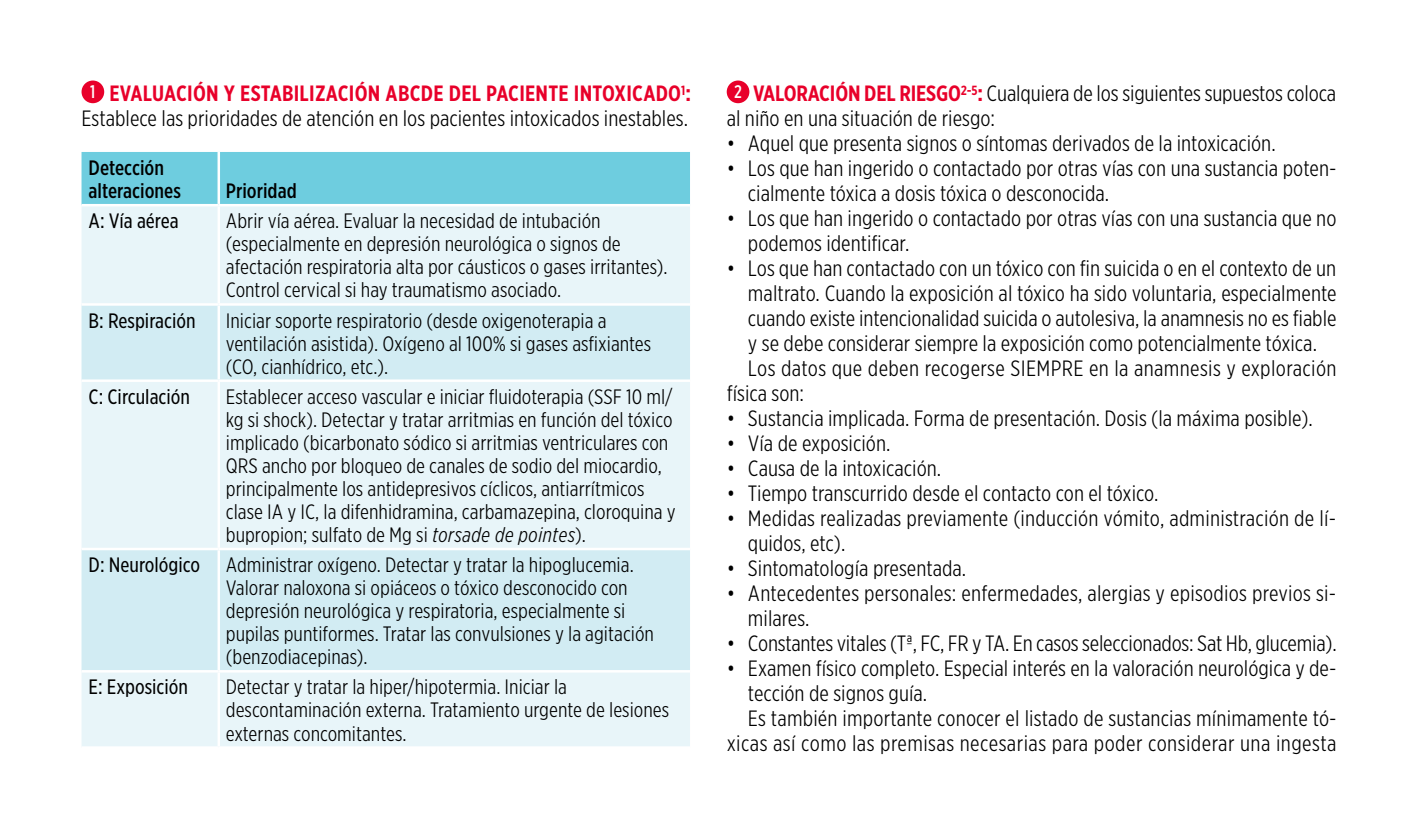
<style>
.page{position:relative;width:1418px;height:837px;background:#fff}
.page>*{position:absolute;margin:0;border:0;box-sizing:border-box;transform-origin:0 0}
.t1{font:300 21.25px/25px "Gotham X Narr S Sm";color:#000}
.t2{font:300 21.25px "Gotham X Narr S Sm";letter-spacing:.02em;color:#000}
.t3{font:300 20px/23px "Gotham X Narr S Sm";color:#000}
.t4{font:20px "Gotham X Narr S Sm";color:#000}
.t5{font:500 20px/23px "Gotham X Narr S Sm";color:#000}
.s1{font-weight:500;font-size:17.5px;color:#fff}
.s2{font-weight:700;color:#e8002a}
.s3{font-style:italic}
</style>
<div class="page">
<div style="left:81px;top:80px;width:23px;height:23px;background:#e8002a;border-radius:50%"></div>
<div style="left:726px;top:80px;width:23px;height:23px;background:#e8002a;border-radius:50%"></div>
<div style="left:81px;top:152px;width:609px;height:52px;background:#6ecddf"></div>
<div style="left:81px;top:206px;width:609px;height:540px;background:#e8f5f9"></div>
<svg style="left:81px;top:305px;width:609px;height:364px;background:#dcf0f5"></svg>
<hr style="left:81px;top:303px;width:138px;height:2px;background:#fff">
<hr style="left:219px;top:303px;width:471px;height:2px;background:#fff">
<hr style="left:81px;top:379px;width:138px;height:3px;background:#fff">
<hr style="left:219px;top:379px;width:471px;height:3px;background:#fff">
<hr style="left:81px;top:547px;width:138px;height:3px;background:#fff">
<hr style="left:219px;top:547px;width:471px;height:3px;background:#fff">
<hr style="left:81px;top:669px;width:138px;height:3px;background:#fff">
<hr style="left:219px;top:669px;width:471px;height:3px;background:#fff">
<hr style="left:217px;top:152px;width:3px;height:52px;background:#fff">
<hr style="left:217px;top:206px;width:3px;height:97px;background:#fff">
<hr style="left:217px;top:305px;width:3px;height:74px;background:#fff">
<hr style="left:217px;top:382px;width:3px;height:165px;background:#fff">
<hr style="left:217px;top:550px;width:3px;height:119px;background:#fff">
<hr style="left:217px;top:672px;width:3px;height:74px;background:#fff">
<p class="t1" style="left:81px;top:80px;width:611px;text-align:center"><span class="s1">1</span> <span class="s2">EVALUACIÓN Y ESTABILIZACIÓN ABCDE DEL PACIENTE INTOXICADO</span><sup>1</sup><span class="s2">:<br></span>Establece las prioridades de atención en los pacientes intoxicados inestables.</p>
<p class="t1" style="left:726px;top:80px;width:611px;text-indent:7px"><span class="s1">2</span> <span class="s2">VALORACIÓN DEL RIESGO</span><sup>2-5</sup><span class="s2">:</span> Cualquiera de los siguientes supuestos coloca al niño en una situación de riesgo:</p>
<p class="t1" style="left:726px;top:130px;width:550px">• Aquel que presenta signos o síntomas derivados de la intoxicación.</p>
<p class="t1" style="left:748px;top:155px;width:590px;text-indent:-21px">• Los que han ingerido o contactado por otras vías con una sustancia poten&shy;cialmente tóxica a dosis tóxica o desconocida.</p>
<p class="t1" style="left:748px;top:205px;width:590px;text-indent:-21px">• Los que han ingerido o contactado por otras vías con una sustancia que no podemos identificar.</p>
<p class="t1" style="left:726px;top:255px;width:611px">• Los que han contactado con un tóxico con fin suicida o en el contexto de un</p>
<p class="t1" style="left:748px;top:280px;width:590px">maltrato. Cuando la exposición al tóxico ha sido voluntaria, especialmente</p>
<p class="t1" style="left:748px;top:305px;width:590px">cuando existe intencionalidad suicida o autolesiva, la anamnesis no es fiable</p>
<p class="t1" style="left:748px;top:330px;width:570px">y se debe considerar siempre la exposición como potencialmente tóxica.</p>
<p class="t1" style="left:748px;top:355px;width:590px">Los datos que deben recogerse SIEMPRE en la anamnesis y exploración</p>
<p class="t1" style="left:726px;top:380px;width:79px">física son:</p>
<p class="t1" style="left:726px;top:405px;width:587px">• Sustancia implicada. Forma de presentación. Dosis (la máxima posible).</p>
<p class="t1" style="left:726px;top:430px;width:165px">• Vía de exposición.</p>
<p class="t1" style="left:726px;top:455px;width:216px">• Causa de la intoxicación.</p>
<p class="t1" style="left:726px;top:480px;width:433px">• Tiempo transcurrido desde el contacto con el tóxico.</p>
<p class="t1" style="left:748px;top:505px;width:589px;text-indent:-21px">• Medidas realizadas previamente (inducción vómito, administración de lí&shy;quidos, etc).</p>
<p class="t1" style="left:726px;top:555px;width:241px">• Sintomatología presentada.</p>
<p class="t1" style="left:748px;top:580px;width:589px;text-indent:-21px">• Antecedentes personales: enfermedades, alergias y episodios previos si&shy;milares.</p>
<p class="t1" style="left:726px;top:630px;width:611px">• Constantes vitales (Tª, FC, FR y TA. En casos seleccionados: Sat Hb, glucemia).</p>
<p class="t1" style="left:726px;top:655px;width:611px">• Examen físico completo. Especial interés en la valoración neurológica y de-</p>
<p class="t1" style="left:748px;top:680px;width:181px">tección de signos guía.</p>
<p class="t1" style="left:748px;top:705px;width:590px">Es también importante conocer el listado de sustancias mínimamente tó-</p>
<p class="t2" style="left:726px;top:730px;width:611px">xicas así como las premisas necesarias para poder considerar una ingesta</p>
<p class="t5" style="left:89px;top:156px;width:94px">Detección alteraciones</p>
<p class="t5" style="left:226px;top:179px;width:72px">Prioridad</p>
<p class="t4" style="left:89px;top:208px;width:92px">A: Vía aérea</p>
<p class="t3" style="left:226px;top:209px;width:443px">Abrir vía aérea. Evaluar la necesidad de intubación (especialmente en depresión neurológica o signos de afectación respiratoria alta por cáusticos o gases irritantes).<br>Control cervical si hay traumatismo asociado.</p>
<p class="t4" style="left:89px;top:308px;width:108px">B: Respiración</p>
<p class="t3" style="left:226px;top:308px;width:427px">Iniciar soporte respiratorio (desde oxigenoterapia a ventilación asistida). Oxígeno al 100% si gases asfixiantes (CO, cianhídrico, etc.).</p>
<p class="t4" style="left:89px;top:384px;width:103px">C: Circulación</p>
<p class="t3" style="left:226px;top:384px;width:451px">Establecer acceso vascular e iniciar fluidoterapia (SSF 10 ml/ kg si shock). Detectar y tratar arritmias en función del tóxico implicado (bicarbonato sódico si arritmias ventriculares con QRS ancho por bloqueo de canales de sodio del miocardio, principalmente los antidepresivos cíclicos, antiarrítmicos clase IA y IC, la difenhidramina, carbamazepina, cloroquina y bupropion; sulfato de Mg si <span class="s3">torsade de pointes</span>).</p>
<p class="t4" style="left:89px;top:552px;width:113px">D: Neurológico</p>
<p class="t3" style="left:226px;top:552px;width:429px">Administrar oxígeno. Detectar y tratar la hipoglucemia.<br>Valorar naloxona si opiáceos o tóxico desconocido con depresión neurológica y respiratoria, especialmente si pupilas puntiformes. Tratar las convulsiones y la agitación (benzodiacepinas).</p>
<p class="t4" style="left:89px;top:674px;width:101px">E: Exposición</p>
<p class="t3" style="left:226px;top:675px;width:445px">Detectar y tratar la hiper/hipotermia. Iniciar la descontaminación externa. Tratamiento urgente de lesiones externas concomitantes.</p>
</div>
